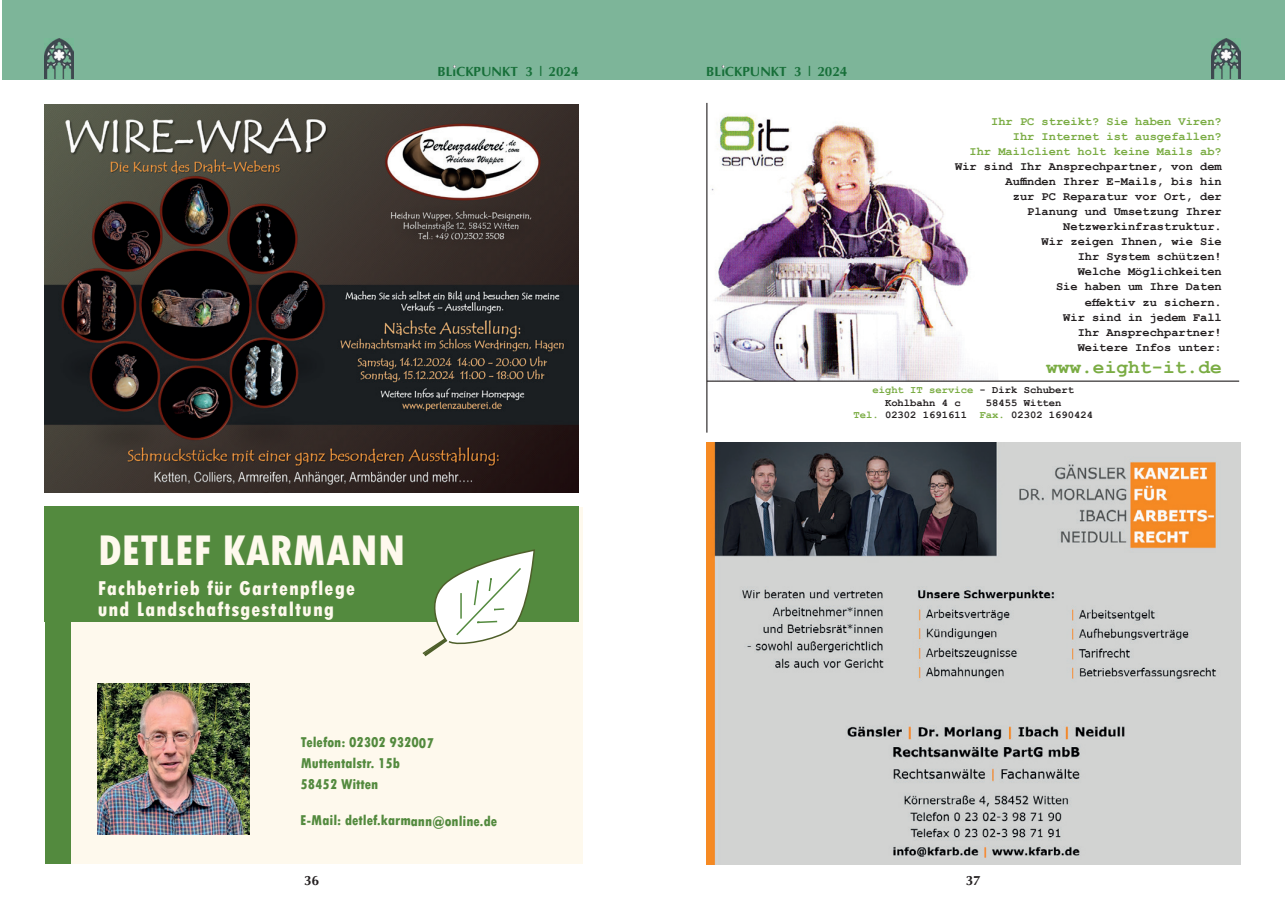
<style>
.page{position:relative;width:1285px;height:919px;background:#fff}
.page>*{position:absolute;margin:0;border:0;box-sizing:border-box;transform-origin:0 0}
.t1{font:800 condensed 45px "Tw Cen";color:#fef9ed}
.t2{font:800 condensed 21px/21px "Tw Cen";letter-spacing:.05em;color:#fef9ed}
.t3{font:700 19.5px "Courier New";color:#7aac43}
.t4{font:800 condensed 15px/21px "Tw Cen";color:#538a3e}
.t5{font:700 13.5px "Optima";color:#176f39}
.t6{font:700 13.5px "Optima";color:#231f20}
.t7{font:700 12px/15px "Courier New";color:#231f20;text-align:right}
.t8{font:700 12px/15px "Courier New";color:#7aac43;text-align:right}
.t9{font:700 10.5px/12.6px "Courier New";color:#231f20}
.s1{color:#7aac43}
</style>
<div class="page">
<div style="left:2px;top:0;width:1282px;height:80px;background:#7db599"></div>
<img style="left:45px;top:38px;width:28px;height:41px">
<img style="left:1211px;top:38px;width:28px;height:41px">
<img style="left:45px;top:104px;width:533px;height:388px">
<div style="left:55px;top:506px;width:528px;height:357px;background:#fef9ed"></div>
<div style="left:45px;top:506px;width:534px;height:116px;background:#538a3e"></div>
<div style="left:45px;top:621px;width:25px;height:242px;background:#538a3e"></div>
<svg style="left:422px;top:550px;width:113px;height:107px"></svg>
<img style="left:98px;top:683px;width:151px;height:151px">
<img style="left:707px;top:110px;width:286px;height:270px">
<hr style="left:706px;top:380px;width:532px;height:1px;background:#231f20">
<hr style="left:706px;top:103px;width:1px;height:329px;background:#231f20">
<img style="left:706px;top:442px;width:533px;height:422px">
<p class="t5" style="left:437px;top:64px;width:142px">BLiCKPUNKT 3 | 2024</p>
<h1 class="t1" style="left:98px;top:524px;width:309px">DETLEF KARMANN</h1>
<h2 class="t2" style="left:98px;top:578px;width:259px">Fachbetrieb für Gartenpflege und Landschaftsgestaltung</h2>
<p class="t4" style="left:301px;top:730px;width:134px;rotate:1deg">Telefon: 02302 932007<br>Muttentalstr. 15b<br>58452 Witten</p>
<p class="t4" style="left:300px;top:808px;width:198px;rotate:1deg">E-Mail: detlef.karmann@online.de</p>
<p class="t6" style="left:304px;top:872px;width:17px">36</p>
<p class="t5" style="left:706px;top:64px;width:142px">BLiCKPUNKT 3 | 2024</p>
<p class="t8" style="left:969px;top:114px;width:254px">Ihr PC streikt? Sie haben Viren?<br>Ihr Internet ist ausgefallen?<br>Ihr Mailclient holt keine Mails ab?</p>
<p class="t7" style="left:955px;top:159px;width:268px">Wir sind Ihr Ansprechpartner, von dem<br>Auffinden Ihrer E-Mails, bis hin<br>zur PC Reparatur vor Ort, der<br>Planung und Umsetzung Ihrer<br>Netzwerkinfrastruktur.<br>Wir zeigen Ihnen, wie Sie<br>Ihr System schützen!<br>Welche Möglichkeiten<br>Sie haben um Ihre Daten<br>effektiv zu sichern.<br>Wir sind in jedem Fall<br>Ihr Ansprechpartner!<br>Weitere Infos unter:</p>
<h3 class="t3" style="left:1045px;top:355px;width:177px">www.eight-it.de</h3>
<p class="t9" style="left:884px;top:383px;width:191px;text-indent:-13px"><span class="s1">eight IT service</span> - Dirk Schubert<br>Kohlbahn 4 c</p>
<p class="t9" style="left:853px;top:396px;width:241px;text-indent:132px">58455 Witten<br><span class="s1">Tel.</span> 02302 1691611 <span class="s1">Fax.</span> 02302 1690424</p>
<p class="t6" style="left:965px;top:872px;width:17px">37</p>
</div>
